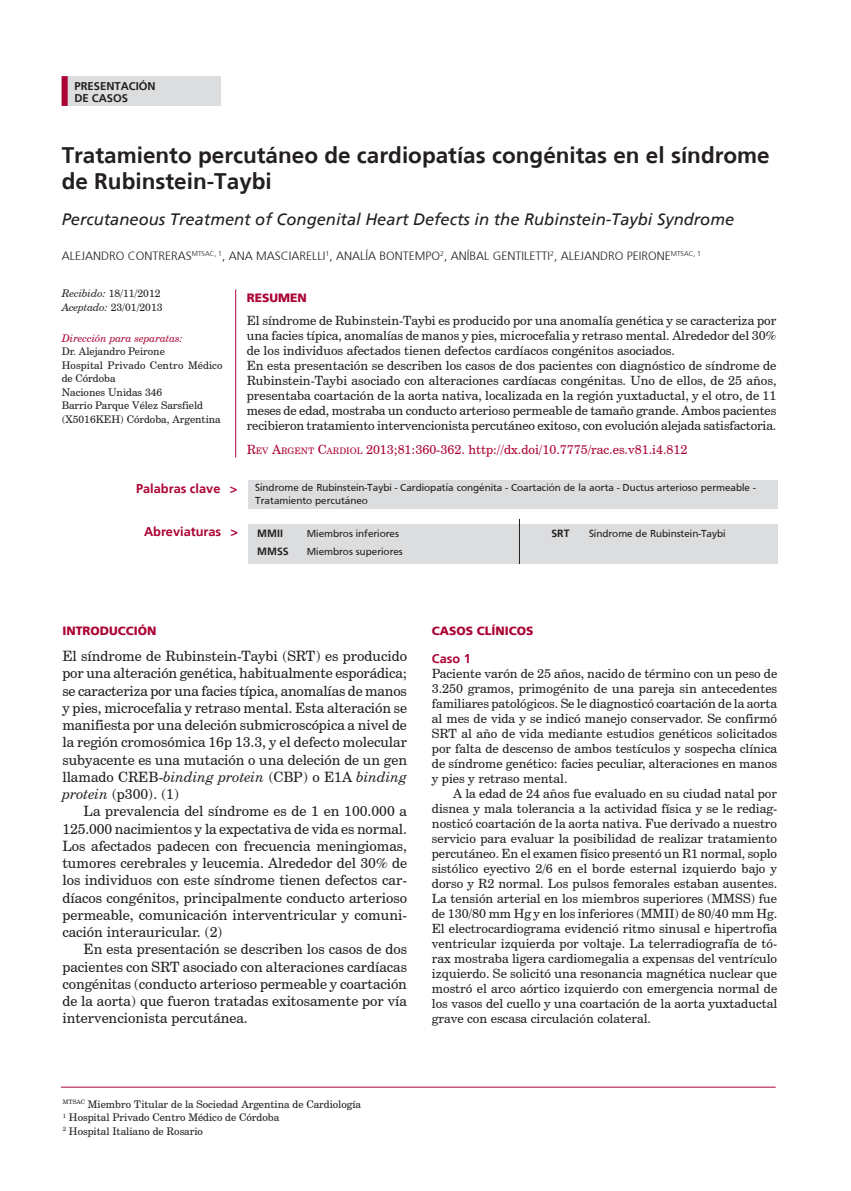
<style>
.page{position:relative;width:851px;height:1191px;background:#fff}
.page>*{position:absolute;margin:0;border:0;box-sizing:border-box;transform-origin:0 0}
.titulo{font:700 22.5px/25.5px "Frutiger";color:#231f20}
.Titulo_Inglés{font:italic 16.5px "Frutiger";color:#231f20}
.texto{font:14.25px/17.2px "Century Schoolbook BT";color:#231f20;text-align:justify}
.texto1{font:14.25px/17.2px "Century Schoolbook BT";color:#231f20;text-align:justify}
.texto2{font:12.75px/15px "Century Schoolbook BT";color:#231f20;text-align:justify}
.resumen{font:12.75px/15px "Century Schoolbook BT";letter-spacing:-.005em;color:#231f20;text-align:justify}
.pie_resumen{font:12.75px "Century Schoolbook BT";color:#ab0333}
.pal_clave{font:700 12.75px "Frutiger";color:#ab0333}
.subtit2n{font:700 12.75px "Frutiger";color:#ab0333}
.autor{font:300 12px "Frutiger";color:#231f20}
.subtit{font:900 12px "Frutiger";color:#ab0333}
.seccion{font:700 11.25px "Frutiger";color:#231f20}
.pie{font:10.5px/13.5px "Century Schoolbook BT";color:#231f20}
.claves{font:10.5px "Frutiger";color:#231f20}
.abreviat{font:10.5px "Frutiger";color:#231f20}
.pie-2{font:italic 10.5px "Century Schoolbook BT";color:#ab0333}
.abreviat-2{font:700 10.5px "Frutiger";color:#231f20}
.s1{font-style:inherit}
.s2{font-size:8.85px}
.s3{font-style:italic}
</style>
<div class="page">
<div style="left:248px;top:524px;width:529px;height:39px;background:#dcdddf"></div>
<div style="left:247px;top:480px;width:530px;height:29px;background:#dcdddf"></div>
<div style="left:62px;top:76px;width:159px;height:30px;background:#dcdddf"></div>
<hr style="left:235px;top:289px;width:1px;height:168px;background:#ab0333">
<div style="left:62px;top:76px;width:6px;height:30px;background:#ab0333"></div>
<hr style="left:61px;top:1086px;width:714px;height:1px;background:#ab0333">
<hr style="left:519px;top:519px;width:1px;height:45px;background:#231f20">
<p class="seccion" style="left:74px;top:79px;width:83px">PRESENTACIÓN</p>
<p class="seccion" style="left:74px;top:92px;width:55px">DE CASOS</p>
<p class="titulo" style="left:62px;top:143px;width:709px">Tratamiento percutáneo de cardiopatías congénitas en el síndrome de Rubinstein-Taybi</p>
<p class="Titulo_Inglés" style="left:62px;top:209px;width:674px">Percutaneous Treatment of Congenital Heart Defects in the Rubinstein-Taybi Syndrome</p>
<p class="autor" style="left:62px;top:249px;width:641px">ALEJANDRO CONTRERAS<sup>MTSAC,</sup> <sup>1</sup>, ANA MASCIARELLI<sup>1</sup>, ANALÍA BONTEMPO<sup>2</sup>, ANÍBAL GENTILETTI<sup>2</sup>, ALEJANDRO PEIRONE<sup>MTSAC,</sup> <sup>1</sup></p>
<p class="subtit" style="left:247px;top:290px;width:61px">RESUMEN</p>
<p class="resumen" style="left:247px;top:313px;width:531px">El síndrome de Rubinstein-Taybi es producido por una anomalía genética y se caracteriza por una facies típica, anomalías de manos y pies, microcefalia y retraso mental. Alrededor del 30% de los individuos afectados tienen defectos cardíacos congénitos asociados.</p>
<p class="resumen" style="left:247px;top:358px;width:531px">En esta presentación se describen los casos de dos pacientes con diagnóstico de síndrome de Rubinstein-Taybi asociado con alteraciones cardíacas congénitas. Uno de ellos, de 25 años, presentaba coartación de la aorta nativa, localizada en la región yuxtaductal, y el otro, de 11 meses de edad, mostraba un conducto arterioso permeable de tamaño grande. Ambos pacientes recibieron tratamiento intervencionista percutáneo exitoso, con evolución alejada satisfactoria.</p>
<p class="pie_resumen" style="left:247px;top:441px;width:442px"><span class="s1">R</span><span class="s2">EV</span> <span class="s1">A</span><span class="s2">RGENT</span> <span class="s1">C</span><span class="s2">ARDIOL</span> 2013;81:360-362. http://dx.doi/10.7775/rac.es.v81.i4.812</p>
<p class="claves" style="left:255px;top:481px;width:502px">Síndrome de Rubinstein-Taybi - Cardiopatía congénita - Coartación de la aorta - Ductus arterioso permeable -</p>
<p class="claves" style="left:255px;top:495px;width:114px">Tratamiento percutáneo</p>
<p class="abreviat-2" style="left:257px;top:527px;width:27px">MMII</p>
<p class="abreviat" style="left:307px;top:527px;width:94px">Miembros inferiores</p>
<p class="abreviat-2" style="left:551px;top:527px;width:20px">SRT</p>
<p class="abreviat" style="left:589px;top:527px;width:138px">Síndrome de Rubinstein-Taybi</p>
<p class="abreviat-2" style="left:257px;top:545px;width:33px">MMSS</p>
<p class="abreviat" style="left:307px;top:545px;width:98px">Miembros superiores</p>
<p class="pie" style="left:62px;top:287px;width:100px"><span class="s3">Recibido:</span> 18/11/2012</p>
<p class="pie" style="left:62px;top:300px;width:102px"><span class="s3">Aceptado:</span> 23/01/2013</p>
<p class="pie-2" style="left:62px;top:331px;width:123px">Dirección para separatas:</p>
<p class="pie" style="left:62px;top:345px;width:105px">Dr. Alejandro Peirone</p>
<p class="pie" style="left:62px;top:358px;width:162px">Hospital Privado Centro Médico de Córdoba</p>
<p class="pie" style="left:62px;top:385px;width:102px">Naciones Unidas 346</p>
<p class="pie" style="left:62px;top:399px;width:143px">Barrio Parque Vélez Sarsfield</p>
<p class="pie" style="left:62px;top:412px;width:160px">(X5016KEH) Córdoba, Argentina</p>
<p class="pal_clave" style="left:136px;top:481px;width:103px">Palabras clave &gt;</p>
<p class="pal_clave" style="left:144px;top:524px;width:96px">Abreviaturas &gt;</p>
<p class="subtit" style="left:62px;top:624px;width:96px">INTRODUCCIÓN</p>
<p class="texto1" style="left:62px;top:647px;width:346px">El síndrome de Rubinstein-Taybi (SRT) es producido por una alteración genética, habitualmente esporádica; se caracteriza por una facies típica, anomalías de manos y pies, microcefalia y retraso mental. Esta alteración se manifiesta por una deleción submicroscópica a nivel de la región cromosómica 16p 13.3, y el defecto molecular subyacente es una mutación o una deleción de un gen llamado CREB-<span class="s3">binding protein</span> (CBP) o E1A <span class="s3">binding protein</span> (p300). (1)</p>
<p class="texto" style="left:62px;top:802px;width:346px;text-indent:21px">La prevalencia del síndrome es de 1 en 100.000 a 125.000 nacimientos y la expectativa de vida es normal.<br>Los afectados padecen con frecuencia meningiomas, tumores cerebrales y leucemia. Alrededor del 30% de los individuos con este síndrome tienen defectos car&shy;díacos congénitos, principalmente conducto arterioso permeable, comunicación interventricular y comuni&shy;cación interauricular. (2)</p>
<p class="texto" style="left:62px;top:940px;width:346px;text-indent:21px">En esta presentación se describen los casos de dos pacientes con SRT asociado con alteraciones cardíacas congénitas (conducto arterioso permeable y coartación de la aorta) que fueron tratadas exitosamente por vía intervencionista percutánea.</p>
<p class="subtit" style="left:432px;top:624px;width:103px">CASOS CLÍNICOS</p>
<p class="subtit2n" style="left:432px;top:651px;width:40px">Caso 1</p>
<p class="texto2" style="left:432px;top:666px;width:347px">Paciente varón de 25 años, nacido de término con un peso de 3.250 gramos, primogénito de una pareja sin antecedentes familiares patológicos. Se le diagnosticó coartación de la aorta al mes de vida y se indicó manejo conservador. Se confirmó SRT al año de vida mediante estudios genéticos solicitados por falta de descenso de ambos testículos y sospecha clínica de síndrome genético: facies peculiar, alteraciones en manos y pies y retraso mental.</p>
<p class="texto2" style="left:432px;top:786px;width:347px;text-indent:21px">A la edad de 24 años fue evaluado en su ciudad natal por disnea y mala tolerancia a la actividad física y se le rediag&shy;nosticó coartación de la aorta nativa. Fue derivado a nuestro servicio para evaluar la posibilidad de realizar tratamiento percutáneo. En el examen físico presentó un R1 normal, soplo sistólico eyectivo 2/6 en el borde esternal izquierdo bajo y dorso y R2 normal. Los pulsos femorales estaban ausentes.<br>La tensión arterial en los miembros superiores (MMSS) fue de 130/80 mm Hg y en los inferiores (MMII) de 80/40 mm Hg.<br>El electrocardiograma evidenció ritmo sinusal e hipertrofia ventricular izquierda por voltaje. La telerradiografía de tó&shy;rax mostraba ligera cardiomegalia a expensas del ventrículo izquierdo. Se solicitó una resonancia magnética nuclear que mostró el arco aórtico izquierdo con emergencia normal de los vasos del cuello y una coartación de la aorta yuxtaductal grave con escasa circulación colateral.</p>
<p class="pie" style="left:63px;top:1097px;width:300px"><sup>MTSAC</sup> Miembro Titular de la Sociedad Argentina de Cardiología</p>
<p class="pie" style="left:63px;top:1110px;width:218px"><sup>1</sup> Hospital Privado Centro Médico de Córdoba</p>
<p class="pie" style="left:63px;top:1124px;width:142px"><sup>2</sup> Hospital Italiano de Rosario</p>
</div>
